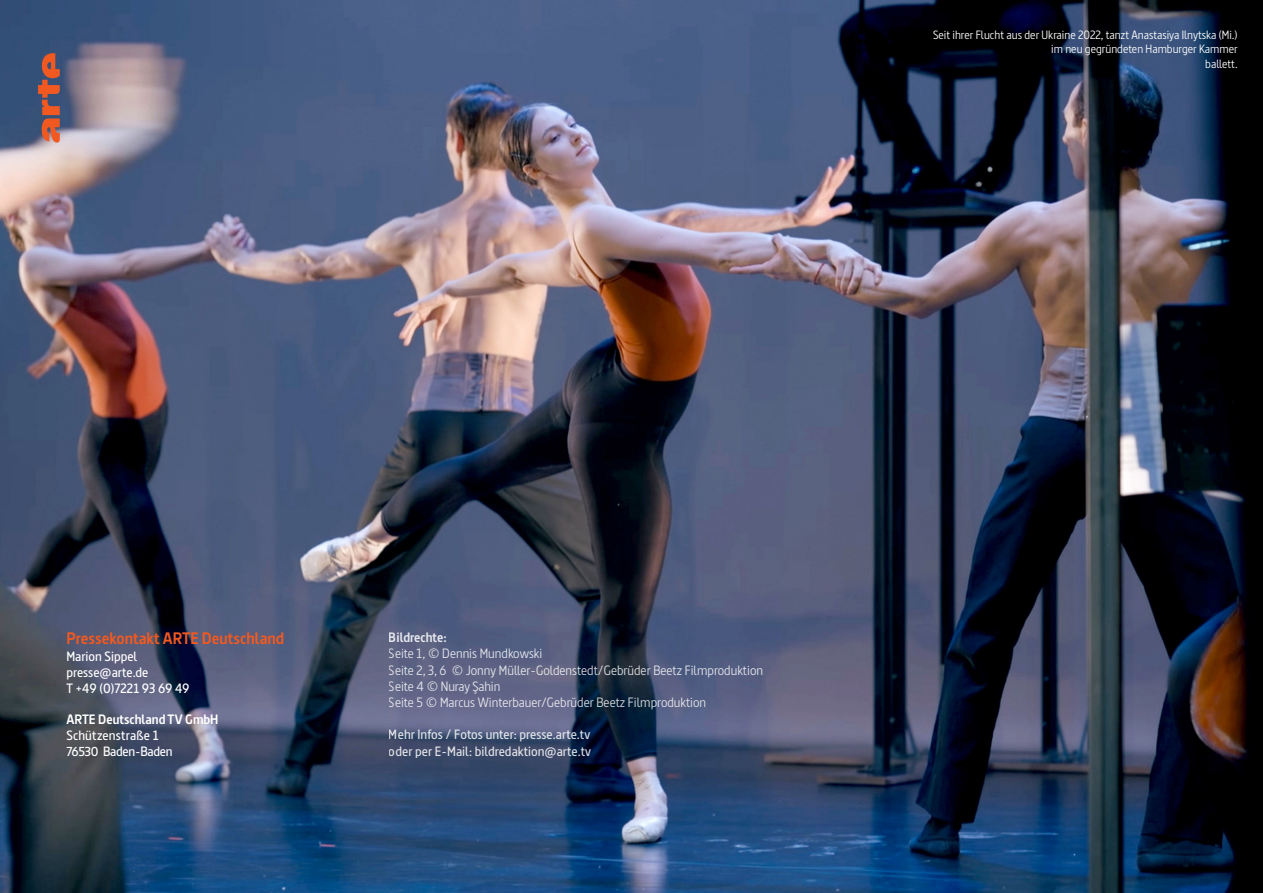
<style>
.page{position:relative;width:1263px;height:893px;background:#fff}
.page>*{position:absolute;margin:0;border:0;box-sizing:border-box;transform-origin:0 0}
.t1{font:700 16.5px "Barna";color:#f15921}
.t2{font:13.5px/16.2px "Barna";color:#fff}
.t3{font:600 13.5px/16.2px "Barna";color:#fff}
.t4{font:700 13.5px "Barna";color:#fff}
.t5{font:600 13.5px "Barna";letter-spacing:-.02em;color:#fff}
.t6{font:12px "Barna";color:#fff}
.s1{font-size:12.9px}
</style>
<div class="page">
<img style="left:0;top:0;width:1263px;height:893px">
<svg style="left:38px;top:51px;width:22px;height:92px;background:#9d584d"></svg>
<p class="t6" style="left:933px;top:27px;width:306px">Seit ihrer Flucht aus der Ukraine 2022, tanzt Anastasiya Ilnytska (Mi.)</p>
<p class="t6" style="left:1051px;top:42px;width:188px">im neu gegründeten Hamburger Kammer</p>
<p class="t6" style="left:1205px;top:56px;width:34px">ballett.</p>
<p class="t1" style="left:66px;top:629px;width:219px">Pressekontakt ARTE Deutschland</p>
<p class="t3" style="left:66px;top:648px;width:73px">Marion Sippel</p>
<p class="t3" style="left:66px;top:664px;width:84px">presse@arte.de</p>
<p class="t3" style="left:66px;top:680px;width:125px">T +49 (0)7221 93 69 49</p>
<p class="t4" style="left:66px;top:711px;width:154px">ARTE Deutschland TV GmbH</p>
<p class="t3" style="left:66px;top:727px;width:94px">Schützenstraße 1</p>
<p class="t5" style="left:66px;top:743px;width:108px"><span class="s1">76530</span> Baden-Baden</p>
<p class="t4" style="left:389px;top:629px;width:59px">Bildrechte:</p>
<p class="t2" style="left:389px;top:645px;width:376px">Seite 1, © Dennis Mundkowski<br>Seite 2, 3, 6 © Jonny Müller-Goldenstedt/Gebrüder Beetz Filmproduktion Seite 4 © Nuray Şahin<br>Seite 5 © Marcus Winterbauer/Gebrüder Beetz Filmproduktion</p>
<p class="t3" style="left:389px;top:727px;width:204px">Mehr Infos / Fotos unter: presse.arte.tv oder per E-Mail: bildredaktion@arte.tv</p>
</div>
